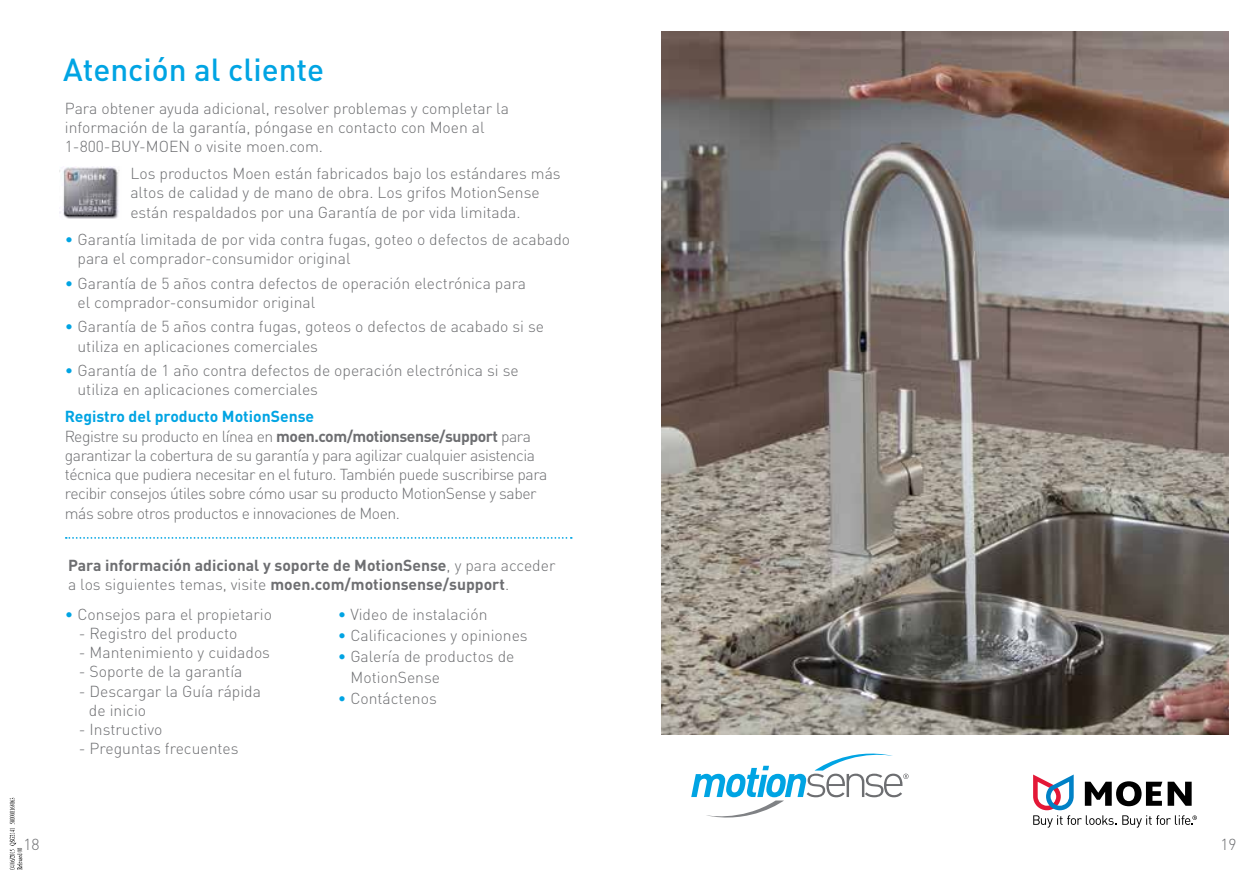
<style>
.page{position:relative;width:1260px;height:882px;background:#fff}
.page>*{position:absolute;margin:0;border:0;box-sizing:border-box;transform-origin:0 0}
.t1{font:500 31.5px "DINOT";color:#00a4e3}
.t2{font:300 15.75px/19.2px "DINOT";color:#6d6e71}
.t3{font:300 15.75px/19.2px "DINOT";letter-spacing:-.03em;color:#6d6e71}
.t4{font:700 15.75px/19.2px "DINOT";color:#6d6e71}
.s1{color:#00a4e3}
.s2{font-weight:700;color:#00a4e3}
.s3{font-weight:700}
.s4{font-weight:300}
</style>
<div class="page">
<svg style="left:1033px;top:775px;width:164px;height:53px"></svg>
<svg style="left:691px;top:754px;width:218px;height:64px"></svg>
<img style="left:59px;top:166px;width:61px;height:53px">
<svg style="left:66px;top:537px;width:506px;height:2px"></svg>
<img style="left:662px;top:32px;width:566px;height:703px">
<svg style="left:10px;top:798px;width:12px;height:72px"></svg>
<h1 class="t1" style="left:63px;top:49px;width:263px">Atención al cliente</h1>
<p class="t2" style="left:65px;top:98px;width:446px">Para obtener ayuda adicional, resolver problemas y completar la información de la garantía, póngase en contacto con Moen al<br>1-800-BUY-MOEN o visite moen.com.</p>
<p class="t2" style="left:130px;top:164px;width:432px">Los productos Moen están fabricados bajo los estándares más altos de calidad y de mano de obra. Los grifos MotionSense están respaldados por una Garantía de por vida limitada.</p>
<p class="t2" style="left:78px;top:229px;width:494px;text-indent:-13px"><span class="s1">•</span> Garantía limitada de por vida contra fugas, goteo o defectos de acabado para el comprador-consumidor original</p>
<p class="t2" style="left:78px;top:273px;width:450px;text-indent:-13px"><span class="s1">•</span> Garantía de 5 años contra defectos de operación electrónica para el comprador-consumidor original</p>
<p class="t2" style="left:78px;top:317px;width:468px;text-indent:-13px"><span class="s1">•</span> Garantía de 5 años contra fugas, goteos o defectos de acabado si se utiliza en aplicaciones comerciales</p>
<p class="t2" style="left:78px;top:361px;width:443px;text-indent:-13px"><span class="s1">•</span> Garantía de 1 año contra defectos de operación electrónica si se utiliza en aplicaciones comerciales</p>
<p class="t3" style="left:65px;top:407px;width:484px"><span class="s2">Registro del producto MotionSense<br></span>Registre su producto en línea en <span class="s3">moen.com/motionsense/support</span> para garantizar la cobertura de su garantía y para agilizar cualquier asistencia técnica que pudiera necesitar en el futuro. También puede suscribirse para recibir consejos útiles sobre cómo usar su producto MotionSense y saber más sobre otros productos e innovaciones de Moen.</p>
<p class="t4" style="left:68px;top:555px;width:489px">Para información adicional y soporte de MotionSense<span class="s4">, y para acceder a los siguientes temas, visite</span> moen.com/motionsense/support<span class="s4">.</span></p>
<p class="t2" style="left:65px;top:604px;width:209px"><span class="s1">•</span> Consejos para el propietario</p>
<p class="t2" style="left:79px;top:623px;width:160px">- Registro del producto</p>
<p class="t2" style="left:79px;top:643px;width:193px">- Mantenimiento y cuidados</p>
<p class="t2" style="left:79px;top:662px;width:165px">- Soporte de la garantía</p>
<p class="t2" style="left:89px;top:681px;width:174px;text-indent:-10px">- Descargar la Guía rápida de inicio</p>
<p class="t2" style="left:79px;top:720px;width:85px">- Instructivo</p>
<p class="t2" style="left:79px;top:739px;width:161px">- Preguntas frecuentes</p>
<p class="t2" style="left:338px;top:604px;width:151px"><span class="s1">•</span> Video de instalación</p>
<p class="t2" style="left:338px;top:625px;width:191px"><span class="s1">•</span> Calificaciones y opiniones</p>
<p class="t2" style="left:351px;top:645px;width:165px;line-height:21px;text-indent:-13px"><span class="s1">•</span> Galería de productos de<br>MotionSense</p>
<p class="t2" style="left:338px;top:688px;width:101px"><span class="s1">•</span> Contáctenos</p>
<p class="t2" style="left:23px;top:834px;width:18px">18</p>
<p class="t2" style="left:1220px;top:834px;width:18px">19</p>
</div>
